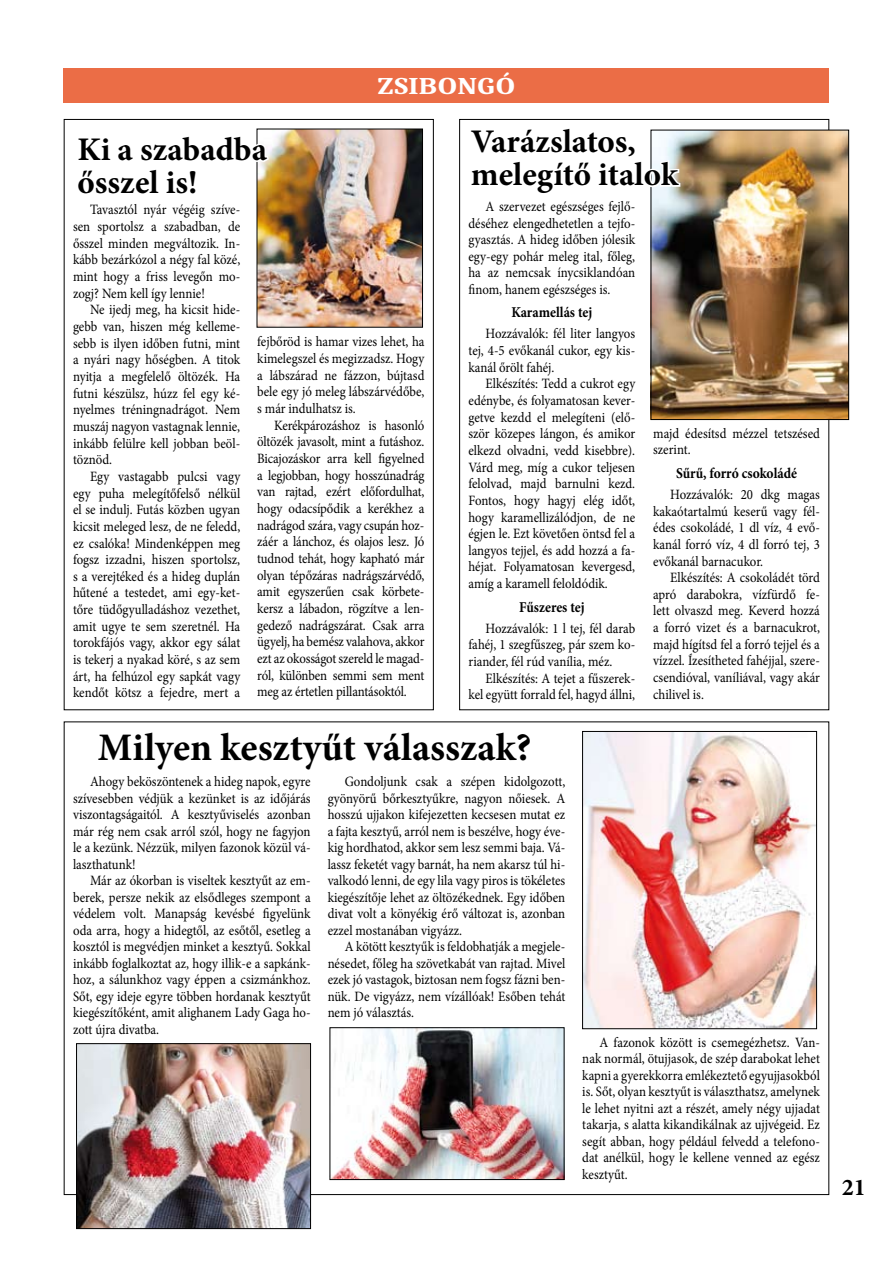
<style>
.page{position:relative;width:893px;height:1263px;background:#fff}
.page>*{position:absolute;margin:0;border:0;box-sizing:border-box;transform-origin:0 0}
.t1{font:700 39px "Minion Pro";color:#000}
.t2{font:700 33px/33px "Minion Pro";color:#000}
.t3{font:700 24px "Caladea";color:#fff;scale:1.2 1}
.t4{font:700 24px "Minion Pro";color:#000}
.t5{font:700 15px "Minion Pro";color:#000;scale:.9 1}
.t6{font:14.25px/16.6px "Minion Pro";color:#000;text-align:justify;scale:.9 1}
</style>
<div class="page">
<div style="left:64px;top:68px;width:765px;height:34px;background:#eb6d46"></div>
<img style="left:259px;top:131px;width:162px;height:195px">
<div style="left:257px;top:129px;width:166px;height:199px;border:1px solid #000"></div>
<svg style="left:256px;top:133px;width:15px;height:100px"></svg>
<img style="left:653px;top:132px;width:194px;height:286px">
<div style="left:651px;top:130px;width:198px;height:290px;border:1px solid #000"></div>
<svg style="left:650px;top:129px;width:32px;height:67px"></svg>
<svg style="left:96px;top:1027px;width:438px;height:203px"></svg>
<img style="left:78px;top:1045px;width:231px;height:182px">
<div style="left:76px;top:1043px;width:235px;height:186px;border:1px solid #000"></div>
<img style="left:332px;top:1029px;width:230px;height:149px">
<div style="left:330px;top:1027px;width:234px;height:153px;border:1px solid #000"></div>
<img style="left:584px;top:733px;width:231px;height:294px">
<div style="left:582px;top:731px;width:235px;height:298px;border:1px solid #000"></div>
<h3 class="t3" style="left:377px;top:72px;width:117px">ZSIBONGÓ</h3>
<h2 class="t2" style="left:78px;top:133px;width:191px">Ki a szabadba ősszel is!</h2>
<h2 class="t2" style="left:471px;top:125px;width:209px">Varázslatos, melegítő italok</h2>
<p class="t6" style="left:73px;top:202px;width:187px;text-indent:17px">Tavasztól nyár végéig szíve&shy;sen sportolsz a szabadban, de ősszel minden megváltozik. In&shy;kább bezárkózol a négy fal közé, mint hogy a friss levegőn mo&shy;zogj? Nem kell így lennie!</p>
<p class="t6" style="left:73px;top:302px;width:187px;text-indent:17px">Ne ijedj meg, ha kicsit hide&shy;gebb van, hiszen még kelleme&shy;sebb is ilyen időben futni, mint a nyári nagy hőségben. A titok nyitja a megfelelő öltözék. Ha futni készülsz, húzz fel egy ké&shy;nyelmes tréningnadrágot. Nem muszáj nagyon vastagnak lennie, inkább felülre kell jobban beöl&shy;töznöd.</p>
<p class="t6" style="left:73px;top:468px;width:187px;text-indent:17px">Egy vastagabb pulcsi vagy egy puha melegítőfelső nélkül el se indulj. Futás közben ugyan kicsit meleged lesz, de ne feledd, ez csalóka! Mindenképpen meg fogsz izzadni, hiszen sportolsz, s a verejtéked és a hideg duplán hűtené a testedet, ami egy-ket&shy;tőre tüdőgyulladáshoz vezethet, amit ugye te sem szeretnél. Ha torokfájós vagy, akkor egy sálat is tekerj a nyakad köré, s az sem árt, ha felhúzol egy sapkát vagy kendőt kötsz a fejedre, mert a</p>
<p class="t6" style="left:257px;top:334px;width:187px">fejbőröd is hamar vizes lehet, ha kimelegszel és megizzadsz. Hogy a lábszárad ne fázzon, bújtasd bele egy jó meleg lábszárvédőbe, s már indulhatsz is.</p>
<p class="t6" style="left:257px;top:417px;width:187px;text-indent:17px">Kerékpározáshoz is hasonló öltözék javasolt, mint a futáshoz.<br>Bicajozáskor arra kell figyelned a legjobban, hogy hosszúnadrág van rajtad, ezért előfordulhat, hogy odacsípődik a kerékhez a nadrágod szára, vagy csupán hoz&shy;záér a lánchoz, és olajos lesz. Jó tudnod tehát, hogy kapható már olyan tépőzáras nadrágszárvédő, amit egyszerűen csak körbete&shy;kersz a lábadon, rögzítve a len&shy;gedező nadrágszárat. Csak arra ügyelj, ha bemész valahova, akkor ezt az okosságot szereld le magad&shy;ról, különben semmi sem ment meg az értetlen pillantásoktól.</p>
<p class="t6" style="left:468px;top:198px;width:187px;text-indent:17px">A szervezet egészséges fejlő&shy;déséhez elengedhetetlen a tejfo&shy;gyasztás. A hideg időben jólesik egy-egy pohár meleg ital, főleg, ha az nemcsak ínycsiklandóan finom, hanem egészséges is.</p>
<p class="t5" style="left:511px;top:302px;width:91px">Karamellás tej</p>
<p class="t6" style="left:468px;top:325px;width:187px;text-indent:17px">Hozzávalók: fél liter langyos tej, 4-5 evőkanál cukor, egy kis&shy;kanál őrölt fahéj.</p>
<p class="t6" style="left:468px;top:375px;width:187px;text-indent:17px">Elkészítés: Tedd a cukrot egy edénybe, és folyamatosan kever&shy;getve kezdd el melegíteni (elő&shy;ször közepes lángon, és amikor elkezd olvadni, vedd kisebbre).<br>Várd meg, míg a cukor teljesen felolvad, majd barnulni kezd.<br>Fontos, hogy hagyj elég időt, hogy karamellizálódjon, de ne égjen le. Ezt követően öntsd fel a langyos tejjel, és add hozzá a fa&shy;héjat. Folyamatosan kevergesd, amíg a karamell feloldódik.</p>
<p class="t5" style="left:519px;top:596px;width:74px">Fűszeres tej</p>
<p class="t6" style="left:468px;top:620px;width:187px;text-indent:17px">Hozzávalók: 1 l tej, fél darab fahéj, 1 szegfűszeg, pár szem ko&shy;riander, fél rúd vanília, méz.</p>
<p class="t6" style="left:468px;top:670px;width:187px;text-align:right">Elkészítés: A tejet a fűszerek&shy;kel együtt forrald fel, hagyd állni,</p>
<h1 class="t1" style="left:98px;top:720px;width:435px">Milyen kesztyűt válasszak?</h1>
<p class="t6" style="left:653px;top:425px;width:187px">majd édesítsd mézzel tetszésed szerint.</p>
<p class="t5" style="left:676px;top:463px;width:136px">Sűrű, forró csokoládé</p>
<p class="t6" style="left:653px;top:486px;width:187px;text-indent:17px">Hozzávalók: 20 dkg magas kakaótartalmú keserű vagy fél&shy;édes csokoládé, 1 dl víz, 4 evő&shy;kanál forró víz, 4 dl forró tej, 3 evőkanál barnacukor.</p>
<p class="t6" style="left:653px;top:569px;width:187px;text-indent:17px">Elkészítés: A csokoládét törd apró darabokra, vízfürdő fe&shy;lett olvaszd meg. Keverd hozzá a forró vizet és a barnacukrot, majd hígítsd fel a forró tejjel és a vízzel. Ízesítheted fahéjjal, szere&shy;csendióval, vaníliával, vagy akár chilivel is.</p>
<p class="t6" style="left:73px;top:773px;width:266px;text-indent:17px">Ahogy beköszöntenek a hideg napok, egyre szívesebben védjük a kezünket is az időjárás viszontagságaitól. A kesztyűviselés azonban már rég nem csak arról szól, hogy ne fagyjon le a kezünk. Nézzük, milyen fazonok közül vá&shy;laszthatunk!</p>
<p class="t6" style="left:73px;top:872px;width:266px;text-indent:17px">Már az ókorban is viseltek kesztyűt az em&shy;berek, persze nekik az elsődleges szempont a védelem volt. Manapság kevésbé figyelünk oda arra, hogy a hidegtől, az esőtől, esetleg a kosztól is megvédjen minket a kesztyű. Sokkal inkább foglalkoztat az, hogy illik-e a sapkánk&shy;hoz, a sálunkhoz vagy éppen a csizmánkhoz.<br>Sőt, egy ideje egyre többen hordanak kesztyűt kiegészítőként, amit alighanem Lady Gaga ho&shy;zott újra divatba.</p>
<p class="t6" style="left:328px;top:773px;width:266px;text-indent:17px">Gondoljunk csak a szépen kidolgozott, gyönyörű bőrkesztyűkre, nagyon nőiesek. A hosszú ujjakon kifejezetten kecsesen mutat ez a fajta kesztyű, arról nem is beszélve, hogy éve&shy;kig hordhatod, akkor sem lesz semmi baja. Vá&shy;lassz feketét vagy barnát, ha nem akarsz túl hi&shy;valkodó lenni, de egy lila vagy piros is tökéletes kiegészítője lehet az öltözékednek. Egy időben divat volt a könyékig érő változat is, azonban ezzel mostanában vigyázz.</p>
<p class="t6" style="left:328px;top:938px;width:266px;text-indent:17px">A kötött kesztyűk is feldobhatják a megjele&shy;nésedet, főleg ha szövetkabát van rajtad. Mivel ezek jó vastagok, biztosan nem fogsz fázni ben&shy;nük. De vigyázz, nem vízállóak! Esőben tehát nem jó választás.</p>
<p class="t6" style="left:582px;top:1034px;width:266px;text-indent:17px">A fazonok között is csemegézhetsz. Van&shy;nak normál, ötujjasok, de szép darabokat lehet kapni a gyerekkorra emlékeztető egyujjasokból is. Sőt, olyan kesztyűt is választhatsz, amelynek le lehet nyitni azt a részét, amely négy ujjadat takarja, s alatta kikandikálnak az ujjvégeid. Ez segít abban, hogy például felvedd a telefono&shy;dat anélkül, hogy le kellene venned az egész kesztyűt.</p>
<h3 class="t4" style="left:842px;top:1170px;width:25px">21</h3>
</div>
